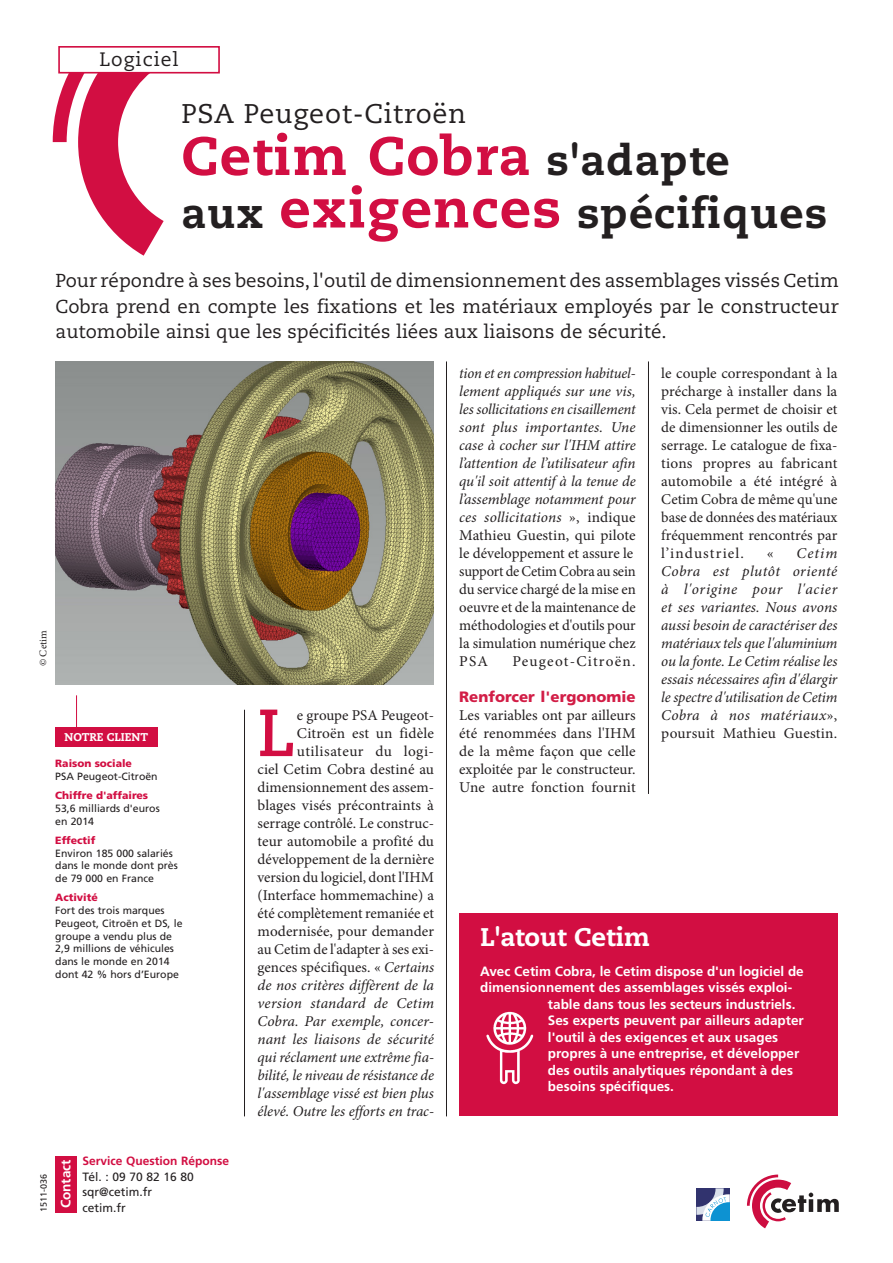
<style>
.page{position:relative;width:893px;height:1263px;background:#fff}
.page>*{position:absolute;margin:0;border:0;box-sizing:border-box;transform-origin:0 0}
.t1{font:700 66.45px "Caecilia";color:#d20e42}
.t2{font:800 54px "Caecilia";letter-spacing:.025em;color:#d20e42}
.t3{font:800 42px "Caecilia";letter-spacing:.025em;color:#231f20}
.t4{font:27px "Caecilia";letter-spacing:.025em;color:#231f20}
.t5{font:800 25.5px "Caecilia";color:#fff}
.t6{font:19.35px "Caecilia";letter-spacing:.05em;color:#231f20}
.t7{font:18.75px/25.5px "Caecilia";color:#231f20;text-align:justify}
.t8{font:15px/18px "Minion Pro";color:#231f20;text-align:justify}
.t9{font:italic 15px/18px "Minion Pro";letter-spacing:-.005em;color:#231f20}
.t10{font:900 15px "Frutiger LT Std";color:#d21d46}
.t11{font:15px "Minion Pro";letter-spacing:.08em;color:#231f20}
.t12{font:700 13.5px "Frutiger LT Std";color:#fff}
.t13{font:12px/15.8px "Frutiger LT Std";color:#231f20}
.t14{font:700 12px "Frutiger LT Std";color:#d20e42}
.t15{font:800 11.25px "Caecilia";color:#fff}
.t16{font:10.5px/12.8px "Frutiger LT Std";color:#231f20}
.t17{font:900 10.5px "Frutiger LT Std";color:#d20e42}
.t18{font:10.5px "Minion Pro";letter-spacing:.005em;color:#231f20}
.t19{font:9px "Frutiger LT Std";color:#231f20}
.s1{font-size:42px;color:#231f20}
.s2{font-size:54px;color:#d20e42}
.s3{font-style:italic}
.s4{font-style:normal}
</style>
<div class="page">
<svg style="left:53px;top:74px;width:111px;height:182px"></svg>
<svg style="left:696px;top:1188px;width:34px;height:33px"></svg>
<svg style="left:747px;top:1174px;width:92px;height:54px"></svg>
<hr style="left:648px;top:361px;width:1px;height:433px;background:#231f20">
<hr style="left:446px;top:361px;width:1px;height:755px;background:#231f20">
<hr style="left:244px;top:710px;width:1px;height:406px;background:#231f20">
<hr style="left:76px;top:695px;width:1px;height:34px;background:#d20e42">
<div style="left:55px;top:727px;width:102px;height:19px;background:#d20e42"></div>
<div style="left:55px;top:1156px;width:22px;height:56px;background:#d20e42"></div>
<div style="left:58px;top:46px;width:162px;height:28px;border:2px solid #d20e42"></div>
<div style="left:459px;top:913px;width:378px;height:203px;background:#d20e42"></div>
<img style="left:486px;top:1011px;width:48px;height:74px">
<img style="left:56px;top:361px;width:378px;height:323px">
<p class="t6" style="left:99px;top:48px;width:81px">Logiciel</p>
<h3 class="t4" style="left:181px;top:97px;width:286px">PSA Peugeot-Citroën</h3>
<h2 class="t2" style="left:181px;top:123px;width:550px">Cetim Cobra <span class="s1">s'adapte</span></h2>
<h3 class="t3" style="left:181px;top:187px;width:647px">aux <span class="s2">exigences</span> spécifiques</h3>
<p class="t7" style="left:56px;top:268px;width:785px">Pour répondre à ses besoins, l'outil de dimensionnement des assemblages vissés Cetim Cobra prend en compte les fixations et les matériaux employés par le constructeur automobile ainsi que les spécificités liées aux liaisons de sécurité.</p>
<p class="t18" style="left:36px;top:666px;width:38px;rotate:-90deg">© Cetim</p>
<p class="t15" style="left:64px;top:730px;width:85px">NOTRE CLIENT</p>
<p class="t17" style="left:55px;top:757px;width:78px">Raison sociale</p>
<p class="t16" style="left:55px;top:770px;width:104px">PSA Peugeot-Citroën</p>
<p class="t17" style="left:55px;top:789px;width:94px">Chiffre d'affaires</p>
<p class="t16" style="left:55px;top:802px;width:106px">53,6 milliards d'euros en 2014</p>
<p class="t17" style="left:55px;top:834px;width:42px">Effectif</p>
<p class="t16" style="left:55px;top:847px;width:124px">Environ 185 000 salariés dans le monde dont près de 79 000 en France</p>
<p class="t17" style="left:55px;top:891px;width:44px">Activité</p>
<p class="t16" style="left:55px;top:904px;width:129px">Fort des trois marques<br>Peugeot, Citroën et DS, le groupe a vendu plus de<br>2,9 millions de véhicules dans le monde en 2014 dont 42 % hors d’Europe</p>
<h1 class="t1" style="left:258px;top:694px;width:41px">L</h1>
<p class="t8" style="left:258px;top:706px;width:178px;text-align:right">e groupe PSA Peugeot-<br>Citroën est un fidèle utilisateur du logi-<br>ciel Cetim Cobra destiné au dimensionnement des assem&shy;blages visés précontraints à serrage contrôlé. Le construc&shy;teur automobile a profité du développement de la dernière version du logiciel, dont l'IHM (Interface hommemachine) a été complètement remaniée et modernisée, pour demander au Cetim de l'adapter à ses exi&shy;gences spécifiques. « <span class="s3">Certains de nos critères diffèrent de la version standard de Cetim<br>Cobra. Par exemple, concer&shy;nant les liaisons de sécurité qui réclament une extrême fia&shy;bilité, le niveau de résistance de l'assemblage vissé est bien plus élevé. Outre les efforts en trac-</span></p>
<p class="t9" style="left:459px;top:365px;width:178px">tion et en compression habituel&shy;lement appliqués sur une vis, les sollicitations en cisaillement sont plus importantes. Une case à cocher sur l'IHM attire l’attention de l’utilisateur afin qu'il soit attentif à la tenue de l’assemblage notamment pour ces sollicitations <span class="s4">», indique<br>Mathieu Guestin, qui pilote le développement et assure le support de Cetim Cobra au sein du service chargé de la mise en oeuvre et de la maintenance de méthodologies et d'outils pour la simulation numérique chez<br>PSA</span></p>
<p class="t11" style="left:512px;top:651px;width:125px">Peugeot-Citroën.</p>
<p class="t10" style="left:459px;top:688px;width:178px">Renforcer l'ergonomie</p>
<p class="t8" style="left:459px;top:706px;width:178px">Les variables ont par ailleurs été renommées dans l'IHM de la même façon que celle exploitée par le constructeur.<br>Une autre fonction fournit</p>
<p class="t8" style="left:661px;top:364px;width:178px">le couple correspondant à la précharge à installer dans la vis. Cela permet de choisir et de dimensionner les outils de serrage. Le catalogue de fixa&shy;tions propres au fabricant automobile a été intégré à Cetim Cobra de même qu'une base de données des matériaux fréquemment rencontrés par l’industriel.</p>
<p class="t9" style="left:661px;top:545px;width:178px;text-align:justify;text-indent:135px">Cetim Cobra est plutôt orienté à l'origine pour l'acier et ses variantes. Nous avons aussi besoin de caractériser des matériaux tels que l'aluminium ou la fonte. Le Cetim réalise les essais nécessaires afin d'élargir le spectre d'utilisation de Cetim Cobra à nos matériaux<span class="s4">», poursuit Mathieu Guestin.</span></p>
<p class="t8" style="left:767px;top:544px;width:8px">«</p>
<h3 class="t5" style="left:480px;top:921px;width:171px">L'atout Cetim</h3>
<p class="t12" style="left:480px;top:963px;width:325px">Avec Cetim Cobra, le Cetim dispose d'un logiciel de</p>
<p class="t12" style="left:480px;top:979px;width:314px">dimensionnement des assemblages vissés exploi-</p>
<p class="t12" style="left:548px;top:996px;width:249px">table dans tous les secteurs industriels.</p>
<p class="t12" style="left:548px;top:1012px;width:257px">Ses experts peuvent par ailleurs adapter</p>
<p class="t12" style="left:548px;top:1029px;width:232px">l'outil à des exigences et aux usages</p>
<p class="t12" style="left:548px;top:1045px;width:253px">propres à une entreprise, et développer</p>
<p class="t12" style="left:548px;top:1062px;width:247px">des outils analytiques répondant à des</p>
<p class="t12" style="left:548px;top:1078px;width:127px">besoins spécifiques.</p>
<p class="t19" style="left:38px;top:1212px;width:40px;rotate:-90deg">1511-036</p>
<p class="t12" style="left:58px;top:1208px;width:50px;rotate:-90deg">Contact</p>
<p class="t14" style="left:83px;top:1154px;width:148px">Service Question Réponse</p>
<p class="t13" style="left:83px;top:1168px;width:113px">Tél. : 09 70 82 16 80 sqr@cetim.fr</p>
<p class="t13" style="left:83px;top:1200px;width:45px">cetim.fr</p>
</div>
